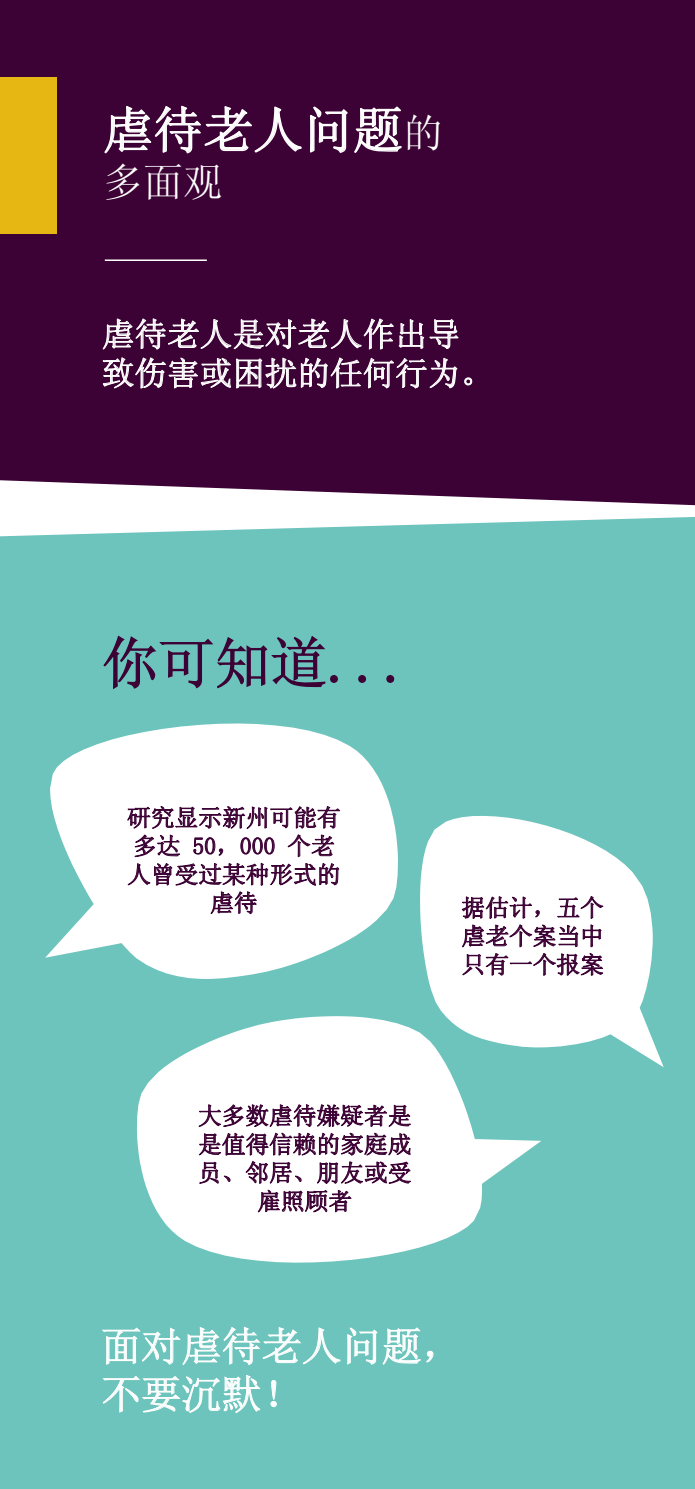
<style>
.page{position:relative;width:695px;height:1489px;background:#fff}
.page>*{position:absolute;margin:0;border:0;box-sizing:border-box;transform-origin:0 0}
.t1{font:56.25px "Sim Sun";color:#3d0235}
.t2{font:50px "Sim Sun";color:#fff}
.t3{font:40px/48px "Sim Sun";color:#fff}
.t4{font:32.5px/39px "Sim Sun";color:#fff}
.t5{font:23.75px/28.5px "Sim Sun";color:#3d0235;text-align:center}
.s1{font-size:40px}
</style>
<div class="page">
<div style="left:0;top:517px;width:694px;height:971px;background:#6dc4bc"></div>
<div style="left:0;top:0;width:694px;height:505px;background:#3d0235"></div>
<div style="left:0;top:78px;width:56px;height:156px;background:#e6b712"></div>
<hr style="left:105px;top:259px;width:102px;height:2px;background:#fff">
<svg style="left:102px;top:634px;width:236px;height:56px;background:#64a1a4"></svg>
<svg style="left:357px;top:674px;width:9px;height:9px"></svg>
<svg style="left:385px;top:674px;width:10px;height:9px"></svg>
<svg style="left:420px;top:815px;width:243px;height:252px"></svg>
<svg style="left:45px;top:723px;width:353px;height:255px"></svg>
<svg style="left:137px;top:1016px;width:404px;height:246px"></svg>
<svg style="left:198px;top:1103px;width:213px;height:109px"></svg>
<svg style="left:461px;top:895px;width:143px;height:81px"></svg>
<svg style="left:101px;top:1325px;width:240px;height:40px;background:#89cfc9"></svg>
<svg style="left:347px;top:1326px;width:87px;height:39px;background:#8fd1cb"></svg>
<svg style="left:101px;top:1373px;width:161px;height:40px;background:#8cd0ca"></svg>
<svg style="left:270px;top:1378px;width:7px;height:29px"></svg>
<svg style="left:103px;top:103px;width:199px;height:51px;background:#65365f"></svg>
<svg style="left:309px;top:105px;width:94px;height:49px;background:#744a6e"></svg>
<svg style="left:102px;top:316px;width:358px;height:34px;background:#65375f"></svg>
<svg style="left:101px;top:356px;width:357px;height:33px;background:#6c4066"></svg>
<svg style="left:464px;top:376px;width:9px;height:10px"></svg>
<svg style="left:126px;top:805px;width:215px;height:109px"></svg>
<h2 class="t2" style="left:103px;top:105px;width:341px">虐待老人问题<span class="s1">的</span></h2>
<h3 class="t3" style="left:103px;top:157px;width:122px">多面观</h3>
<h3 class="t4" style="left:102px;top:314px;width:392px">虐待老人是对老人作出导致伤害或困扰的任何行为。</h3>
<h1 class="t1" style="left:102px;top:634px;width:311px">你可知道...</h1>
<p class="t5" style="left:127px;top:803px;width:215px">研究显示新州可能有多达 50，000 个老人曾受过某种形式的虐待</p>
<p class="t5" style="left:461px;top:893px;width:144px;text-align:justify">据估计，五个虐老个案当中只有一个报案</p>
<p class="t5" style="left:198px;top:1101px;width:215px">大多数虐待嫌疑者是是值得信赖的家庭成员、邻居、朋友或受雇照顾者</p>
<h3 class="t3" style="left:101px;top:1321px;width:362px">面对虐待老人问题，不要沉默！</h3>
</div>
